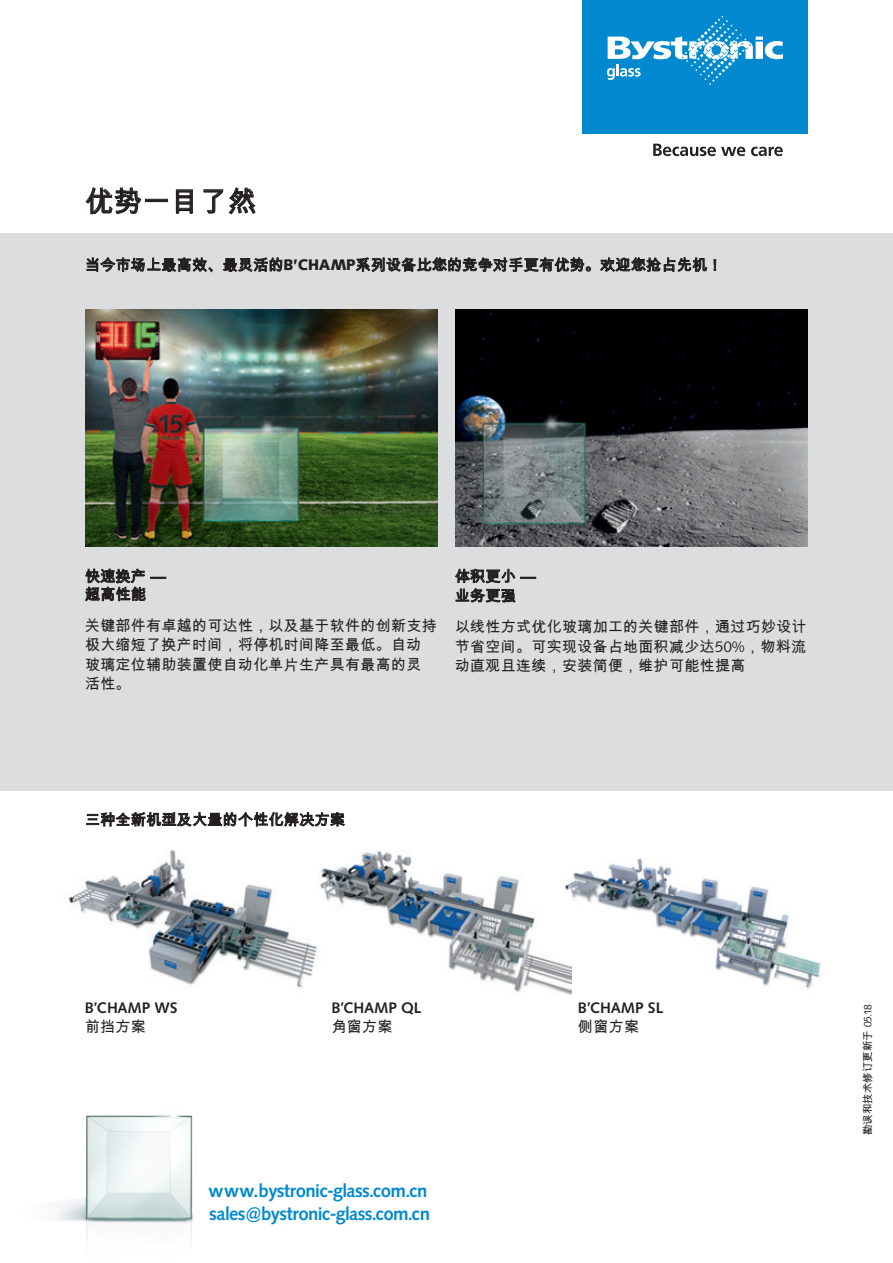
<style>
.page{position:relative;width:893px;height:1263px;background:#fff}
.page>*{position:absolute;margin:0;border:0;box-sizing:border-box;transform-origin:0 0}
.t1{font:28.5px "Arial Unicode MS";color:#231f20}
.t2{font:700 18px "Synthese BSK";color:#0089cf}
.t3{font:700 18px "Synthese BSK";color:#0089cf;scale:1.06 1}
.t4{font:15px/19.4px "Arial Unicode MS";letter-spacing:.02em;color:#231f20}
.t5{font:700 15px/19.4px "Synthese BSK";letter-spacing:.05em;color:#231f20}
.t6{font:10.5px "Arial Unicode MS";color:#231f20}
.s1{font-family:"Synthese BSK";font-weight:900}
.s2{font-family:"Synthese BSK"}
.s3{font-family:"Arial Unicode MS";font-weight:400}
</style>
<div class="page">
<img style="left:68px;top:850px;width:249px;height:138px">
<img style="left:572px;top:858px;width:249px;height:131px">
<img style="left:56px;top:1115px;width:137px;height:127px">
<div style="left:0;top:234px;width:893px;height:557px;background:#dcdddf"></div>
<svg style="left:87px;top:257px;width:126px;height:15px"></svg>
<svg style="left:223px;top:257px;width:59px;height:15px"></svg>
<svg style="left:356px;top:257px;width:235px;height:15px"></svg>
<svg style="left:600px;top:257px;width:107px;height:15px"></svg>
<svg style="left:714px;top:259px;width:2px;height:12px"></svg>
<svg style="left:85px;top:569px;width:81px;height:32px"></svg>
<svg style="left:455px;top:569px;width:81px;height:33px"></svg>
<svg style="left:86px;top:812px;width:259px;height:14px"></svg>
<img style="left:85px;top:309px;width:353px;height:237px">
<img style="left:455px;top:309px;width:353px;height:237px">
<img style="left:320px;top:850px;width:252px;height:145px">
<svg style="left:85px;top:187px;width:56px;height:27px"></svg>
<div style="left:145px;top:199px;width:23px;height:3px;border:1px solid #231f20"></div>
<svg style="left:176px;top:189px;width:17px;height:25px"></svg>
<svg style="left:203px;top:187px;width:53px;height:27px"></svg>
<div style="left:583px;top:0;width:225px;height:133px;background:#0089cf"></div>
<svg style="left:607px;top:15px;width:176px;height:70px"></svg>
<svg style="left:653px;top:144px;width:92px;height:12px"></svg>
<svg style="left:751px;top:147px;width:32px;height:9px"></svg>
<p class="t1" style="left:85px;top:181px;width:172px">优势一目了然</p>
<p class="t4" style="left:85px;top:255px;width:639px">当今市场上最高效、最灵活的<span class="s1">B’CHAMP</span>系列设备比您的竞争对手更有优势。欢迎您抢占先机！</p>
<p class="t4" style="left:85px;top:567px;width:82px;line-height:18px">快速换产 —超高性能</p>
<p class="t4" style="left:85px;top:616px;width:353px">关键部件有卓越的可达性，以及基于软件的创新支持极大缩短了换产时间，将停机时间降至最低。自动玻璃定位辅助装置使自动化单片生产具有最高的灵活性。</p>
<p class="t4" style="left:455px;top:566px;width:82px">体积更小 —业务更强</p>
<p class="t4" style="left:455px;top:617px;width:353px;text-align:justify">以线性方式优化玻璃加工的关键部件，通过巧妙设计节省空间。可实现设备占地面积减少达<span class="s2">50%</span>，物料流动直观且连续，安装简便，维护可能性提高</p>
<p class="t4" style="left:85px;top:810px;width:261px">三种全新机型及大量的个性化解决方案</p>
<p class="t5" style="left:85px;top:998px;width:94px">B’CHAMP WS<span class="s3">前挡方案</span></p>
<p class="t5" style="left:332px;top:998px;width:91px">B’CHAMP QL<span class="s3">角窗方案</span></p>
<p class="t5" style="left:578px;top:998px;width:87px">B’CHAMP SL<span class="s3">侧窗方案</span></p>
<p class="t3" style="left:209px;top:1180px;width:207px">www.bystronic-glass.com.cn</p>
<p class="t2" style="left:209px;top:1203px;width:222px">sales@bystronic-glass.com.cn</p>
<p class="t6" style="left:860px;top:1135px;width:133px;rotate:-90deg">勘误和技术修订更新于 <span class="s2">05.18</span></p>
</div>
